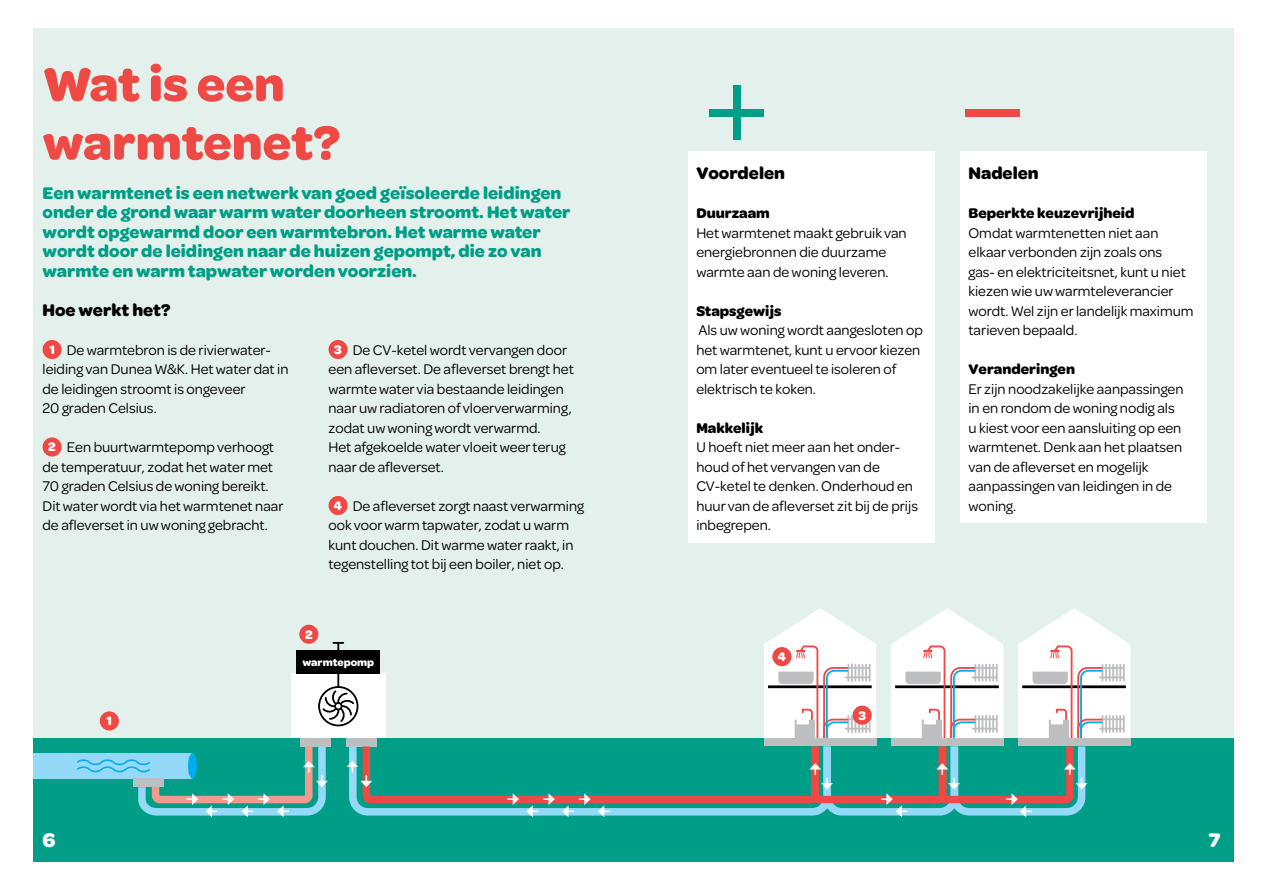
<style>
.page{position:relative;width:1263px;height:893px;background:#fff}
.page>*{position:absolute;margin:0;border:0;box-sizing:border-box;transform-origin:0 0}
.t1{font:700 51px/58.5px "Omnes";color:#ef4945}
.t2{font:700 21px "Omnes";color:#fff}
.t3{font:700 18px/19.5px "Omnes";color:#009e86}
.t4{font:700 18px "Omnes";color:#000}
.t5{font:15px/19.5px "Omnes";color:#000}
.t6{font:700 15px "Omnes";color:#000}
.t7{font:700 13.05px "Omnes";color:#fff}
.t8{font:700 11.1px "Omnes";color:#fff}
.s1{font-weight:700;font-size:13.05px;color:#fff}
</style>
<div class="page">
<div style="left:33px;top:28px;width:1201px;height:834px;background:#e4f0ec"></div>
<div style="left:688px;top:151px;width:246px;height:392px;background:#fff"></div>
<div style="left:960px;top:151px;width:246px;height:372px;background:#fff"></div>
<div style="left:43px;top:340px;width:19px;height:19px;background:#ef4945;border-radius:50%"></div>
<div style="left:43px;top:437px;width:19px;height:20px;background:#ef4945;border-radius:50%"></div>
<div style="left:328px;top:340px;width:20px;height:19px;background:#ef4945;border-radius:50%"></div>
<div style="left:328px;top:496px;width:20px;height:19px;background:#ef4945;border-radius:50%"></div>
<div style="left:33px;top:738px;width:1201px;height:124px;background:#009e86"></div>
<div style="left:33px;top:753px;width:159px;height:26px;background:#94daf8"></div>
<svg style="left:77px;top:608px;width:1053px;height:209px"></svg>
<div style="left:296px;top:650px;width:84px;height:23px;background:#000"></div>
<div style="left:965px;top:109px;width:55px;height:8px;background:#ef4945"></div>
<div style="left:709px;top:109px;width:55px;height:8px;background:#009e86"></div>
<div style="left:733px;top:86px;width:8px;height:54px;background:#009e86"></div>
<div style="left:772px;top:647px;width:19px;height:19px;background:#ef4945;border-radius:50%"></div>
<div style="left:853px;top:706px;width:19px;height:19px;background:#ef4945;border-radius:50%"></div>
<div style="left:299px;top:625px;width:19px;height:19px;background:#ef4945;border-radius:50%"></div>
<div style="left:100px;top:711px;width:19px;height:19px;background:#ef4945;border-radius:50%"></div>
<h1 class="t1" style="left:43px;top:52px;width:299px">Wat is een warmtenet?</h1>
<p class="t3" style="left:43px;top:182px;width:529px">Een warmtenet is een netwerk van goed geïsoleerde leidingen onder de grond waar warm water doorheen stroomt. Het water wordt opgewarmd door een warmtebron. Het warme water wordt door de leidingen naar de huizen gepompt, die zo van warmte en warm tapwater worden voorzien.</p>
<p class="t4" style="left:43px;top:297px;width:130px">Hoe werkt het?</p>
<p class="t5" style="left:43px;top:339px;width:248px;text-indent:7px"><span class="s1">1</span> De warmtebron is de rivierwater&shy;leiding van Dunea W&amp;K. Het water dat in de leidingen stroomt is ongeveer<br>20 graden Celsius.</p>
<p class="t5" style="left:43px;top:436px;width:243px;text-indent:6px"><span class="s1">2</span> Een buurtwarmtepomp verhoogt de temperatuur, zodat het water met 70 graden Celsius de woning bereikt.<br>Dit water wordt via het warmtenet naar de afleverset in uw woning gebracht.</p>
<p class="t5" style="left:328px;top:339px;width:247px;text-indent:6px"><span class="s1">3</span> De CV-ketel wordt vervangen door een afleverset. De afleverset brengt het warmte water via bestaande leidingen naar uw radiatoren of vloerverwarming, zodat uw woning wordt verwarmd.<br>Het afgekoelde water vloeit weer terug naar de afleverset.</p>
<p class="t5" style="left:328px;top:495px;width:257px;text-indent:5px"><span class="s1">4</span> De afleverset zorgt naast verwarming ook voor warm tapwater, zodat u warm kunt douchen. Dit warme water raakt, in tegenstelling tot bij een boiler, niet op.</p>
<p class="t7" style="left:107px;top:712px;width:7px">1</p>
<p class="t7" style="left:305px;top:625px;width:9px">2</p>
<p class="t8" style="left:302px;top:654px;width:73px">warmtepomp</p>
<p class="t4" style="left:696px;top:160px;width:90px">Voordelen</p>
<p class="t6" style="left:696px;top:202px;width:75px">Duurzaam</p>
<p class="t5" style="left:696px;top:222px;width:212px">Het warmtenet maakt gebruik van energiebronnen die duurzame warmte aan de woning leveren.</p>
<p class="t6" style="left:696px;top:300px;width:87px">Stapsgewijs</p>
<p class="t5" style="left:696px;top:319px;width:228px">Als uw woning wordt aangesloten op het warmtenet, kunt u ervoor kiezen om later eventueel te isoleren of elektrisch te koken.</p>
<p class="t6" style="left:696px;top:417px;width:68px">Makkelijk</p>
<p class="t5" style="left:696px;top:436px;width:223px">U hoeft niet meer aan het onder&shy;houd of het vervangen van de<br>CV-ketel te denken. Onderhoud en huur van de afleverset zit bij de prijs inbegrepen.</p>
<p class="t4" style="left:968px;top:160px;width:72px">Nadelen</p>
<p class="t6" style="left:968px;top:202px;width:168px">Beperkte keuzevrijheid</p>
<p class="t5" style="left:968px;top:222px;width:227px">Omdat warmtenetten niet aan elkaar verbonden zijn zoals ons<br>gas- en elektriciteitsnet, kunt u niet kiezen wie uw warmteleverancier wordt. Wel zijn er landelijk maximum tarieven bepaald.</p>
<p class="t6" style="left:968px;top:358px;width:108px">Veranderingen</p>
<p class="t5" style="left:968px;top:378px;width:217px">Er zijn noodzakelijke aanpassingen in en rondom de woning nodig als u kiest voor een aansluiting op een warmtenet. Denk aan het plaatsen van de afleverset en mogelijk aanpassingen van leidingen in de woning.</p>
<p class="t7" style="left:778px;top:647px;width:10px">4</p>
<p class="t7" style="left:858px;top:706px;width:9px">3</p>
<h2 class="t2" style="left:43px;top:825px;width:14px">6</h2>
<h2 class="t2" style="left:1209px;top:825px;width:13px">7</h2>
</div>
